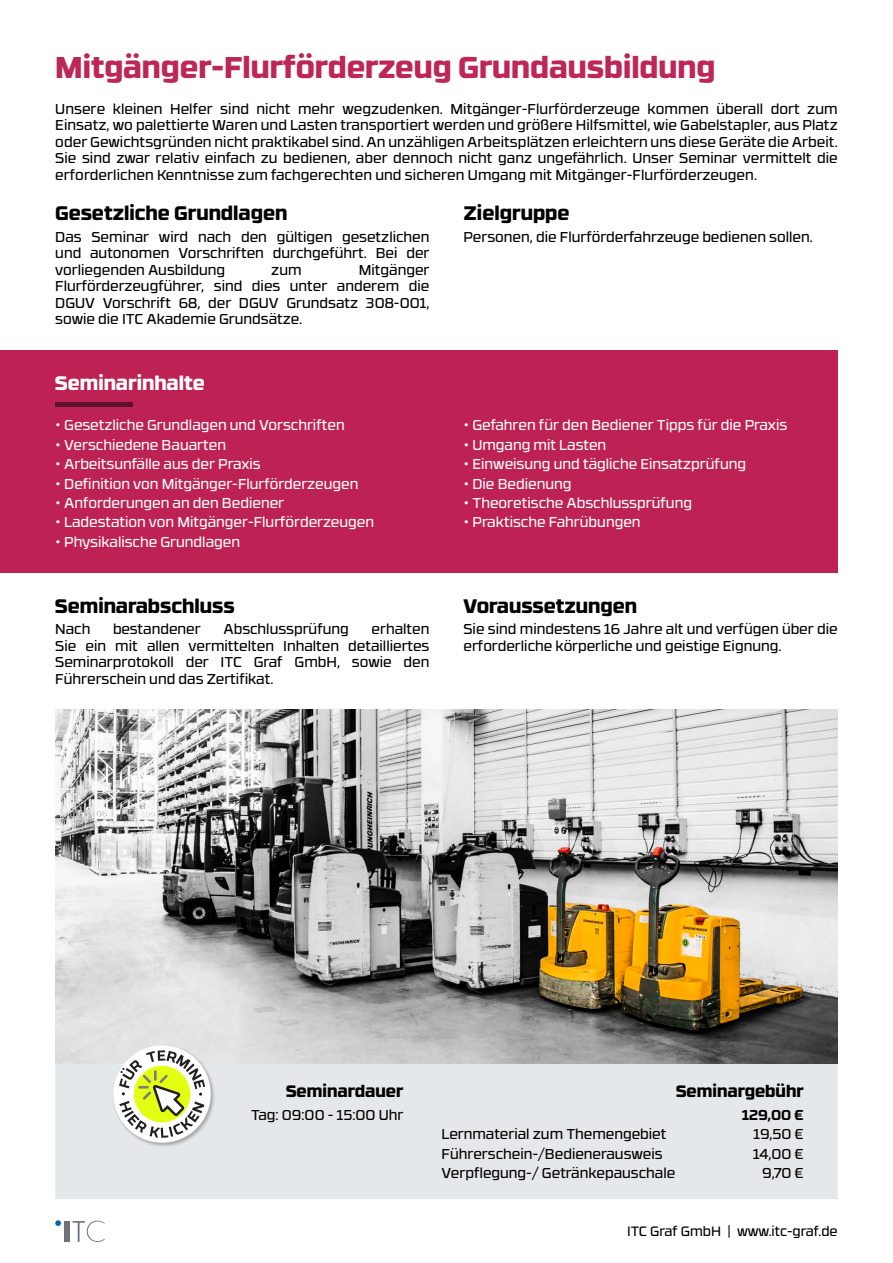
<style>
.page{position:relative;width:893px;height:1263px;background:#fff}
.page>*{position:absolute;margin:0;border:0;box-sizing:border-box;transform-origin:0 0}
.Title_33pt{font:800 30px "RB No 3.1";color:#bd2656}
.Paragraph_Style_1{font:800 19.5px "RB No 3.1";color:#000}
.Paragraph_Style_1-2{font:800 19.5px "RB No 3.1";color:#fff}
.Paragraph_Style_1-3{font:800 16.5px "RB No 3.1";color:#000}
.Basic_font{font:14.25px/16.5px "RB No 3.1";color:#000;text-align:justify}
.Basic_font-2{font:14.25px "RB No 3.1";color:#fff}
.t1{font:700 14.25px "RB No 3.1";color:#000}
.t2{font:13.5px "RB No 3.1";color:#000}
</style>
<div class="page">
<div style="left:55px;top:1063px;width:783px;height:136px;background:#e5e8ea"></div>
<div style="left:0;top:350px;width:838px;height:223px;background:#be2254"></div>
<div style="left:55px;top:402px;width:78px;height:5px;background:#5f112a"></div>
<img style="left:55px;top:709px;width:783px;height:354px">
<img style="left:111px;top:1043px;width:105px;height:105px">
<div style="left:113px;top:1045px;width:98px;height:98px;background:#fff;border-radius:50%"></div>
<svg style="left:119px;top:1050px;width:86px;height:88px"></svg>
<svg style="left:73px;top:1220px;width:32px;height:22px"></svg>
<div style="left:64px;top:1221px;width:6px;height:21px;background:#6e7277"></div>
<svg style="left:55px;top:1220px;width:6px;height:6px"></svg>
<p class="Title_33pt" style="left:55px;top:42px;width:662px">Mitgänger-Flurförderzeug Grundausbildung</p>
<p class="Basic_font" style="left:55px;top:100px;width:784px">Unsere kleinen Helfer sind nicht mehr wegzudenken. Mitgänger-Flurförderzeuge kommen überall dort zum Einsatz, wo palettierte Waren und Lasten transportiert werden und größere Hilfsmittel, wie Gabelstapler, aus Platz oder Gewichtsgründen nicht praktikabel sind. An unzähligen Arbeitsplätzen erleichtern uns diese Geräte die Arbeit.<br>Sie sind zwar relativ einfach zu bedienen, aber dennoch nicht ganz ungefährlich. Unser Seminar vermittelt die erforderlichen Kenntnisse zum fachgerechten und sicheren Umgang mit Mitgänger-Flurförderzeugen.</p>
<p class="Paragraph_Style_1" style="left:55px;top:197px;width:234px">Gesetzliche Grundlagen</p>
<p class="Paragraph_Style_1" style="left:463px;top:197px;width:107px">Zielgruppe</p>
<p class="Basic_font" style="left:55px;top:227px;width:376px">Das Seminar wird nach den gültigen gesetzlichen und autonomen Vorschriften durchgeführt. Bei der vorliegenden Ausbildung</p>
<p class="Basic_font" style="left:55px;top:260px;width:376px;text-indent:304px">Mitgänger Flurförderzeugführer, sind dies unter anderem die DGUV Vorschrift 68, der DGUV Grundsatz 308-001, sowie die ITC Akademie Grundsätze.</p>
<p class="Basic_font" style="left:271px;top:260px;width:32px">zum</p>
<p class="Paragraph_Style_1-2" style="left:55px;top:367px;width:151px">Seminarinhalte</p>
<p class="Basic_font-2" style="left:55px;top:414px;width:291px">• Gesetzliche Grundlagen und Vorschriften</p>
<p class="Basic_font-2" style="left:55px;top:434px;width:172px">• Verschiedene Bauarten</p>
<p class="Basic_font-2" style="left:55px;top:453px;width:207px">• Arbeitsunfälle aus der Praxis</p>
<p class="Basic_font-2" style="left:55px;top:473px;width:305px">• Definition von Mitgänger-Flurförderzeugen</p>
<p class="Basic_font-2" style="left:55px;top:492px;width:230px">• Anforderungen an den Bediener</p>
<p class="Basic_font-2" style="left:55px;top:512px;width:320px">• Ladestation von Mitgänger-Flurförderzeugen</p>
<p class="Basic_font-2" style="left:55px;top:531px;width:186px">• Physikalische Grundlagen</p>
<p class="Basic_font" style="left:463px;top:227px;width:351px">Personen, die Flurförderfahrzeuge bedienen sollen.</p>
<p class="Basic_font-2" style="left:463px;top:414px;width:325px">• Gefahren für den Bediener Tipps für die Praxis</p>
<p class="Basic_font-2" style="left:463px;top:434px;width:144px">• Umgang mit Lasten</p>
<p class="Basic_font-2" style="left:463px;top:453px;width:284px">• Einweisung und tägliche Einsatzprüfung</p>
<p class="Basic_font-2" style="left:463px;top:473px;width:110px">• Die Bedienung</p>
<p class="Basic_font-2" style="left:463px;top:492px;width:230px">• Theoretische Abschlussprüfung</p>
<p class="Basic_font-2" style="left:463px;top:512px;width:179px">• Praktische Fahrübungen</p>
<p class="Paragraph_Style_1" style="left:55px;top:590px;width:181px">Seminarabschluss</p>
<p class="Paragraph_Style_1" style="left:463px;top:590px;width:175px">Voraussetzungen</p>
<p class="Basic_font" style="left:55px;top:620px;width:37px">Nach</p>
<p class="Basic_font" style="left:113px;top:620px;width:89px">bestandener</p>
<p class="Basic_font" style="left:223px;top:620px;width:127px">Abschlussprüfung</p>
<p class="Basic_font" style="left:55px;top:620px;width:376px;text-indent:316px">erhalten Sie ein mit allen vermittelten Inhalten detailliertes Seminarprotokoll der ITC Graf GmbH, sowie den Führerschein und das Zertifikat.</p>
<p class="Basic_font" style="left:463px;top:620px;width:376px">Sie sind mindestens 16 Jahre alt und verfügen über die erforderliche körperliche und geistige Eignung.</p>
<p class="Paragraph_Style_1-3" style="left:286px;top:1077px;width:119px">Seminardauer</p>
<p class="Paragraph_Style_1-3" style="left:676px;top:1077px;width:129px">Seminargebühr</p>
<p class="Basic_font" style="left:251px;top:1106px;width:154px">Tag: 09:00 - 15:00 Uhr</p>
<p class="t1" style="left:742px;top:1104px;width:63px">129,00 €</p>
<p class="Basic_font" style="left:442px;top:1125px;width:226px">Lernmaterial zum Themengebiet</p>
<p class="Basic_font" style="left:753px;top:1125px;width:52px">19,50 €</p>
<p class="Basic_font" style="left:442px;top:1144px;width:223px">Führerschein-/Bedienerausweis</p>
<p class="Basic_font" style="left:753px;top:1144px;width:52px">14,00 €</p>
<p class="Basic_font" style="left:442px;top:1163px;width:235px">Verpflegung-/ Getränkepauschale</p>
<p class="Basic_font" style="left:762px;top:1163px;width:43px">9,70 €</p>
<p class="t2" style="left:627px;top:1221px;width:212px">ITC Graf GmbH | www.itc-graf.de</p>
</div>
